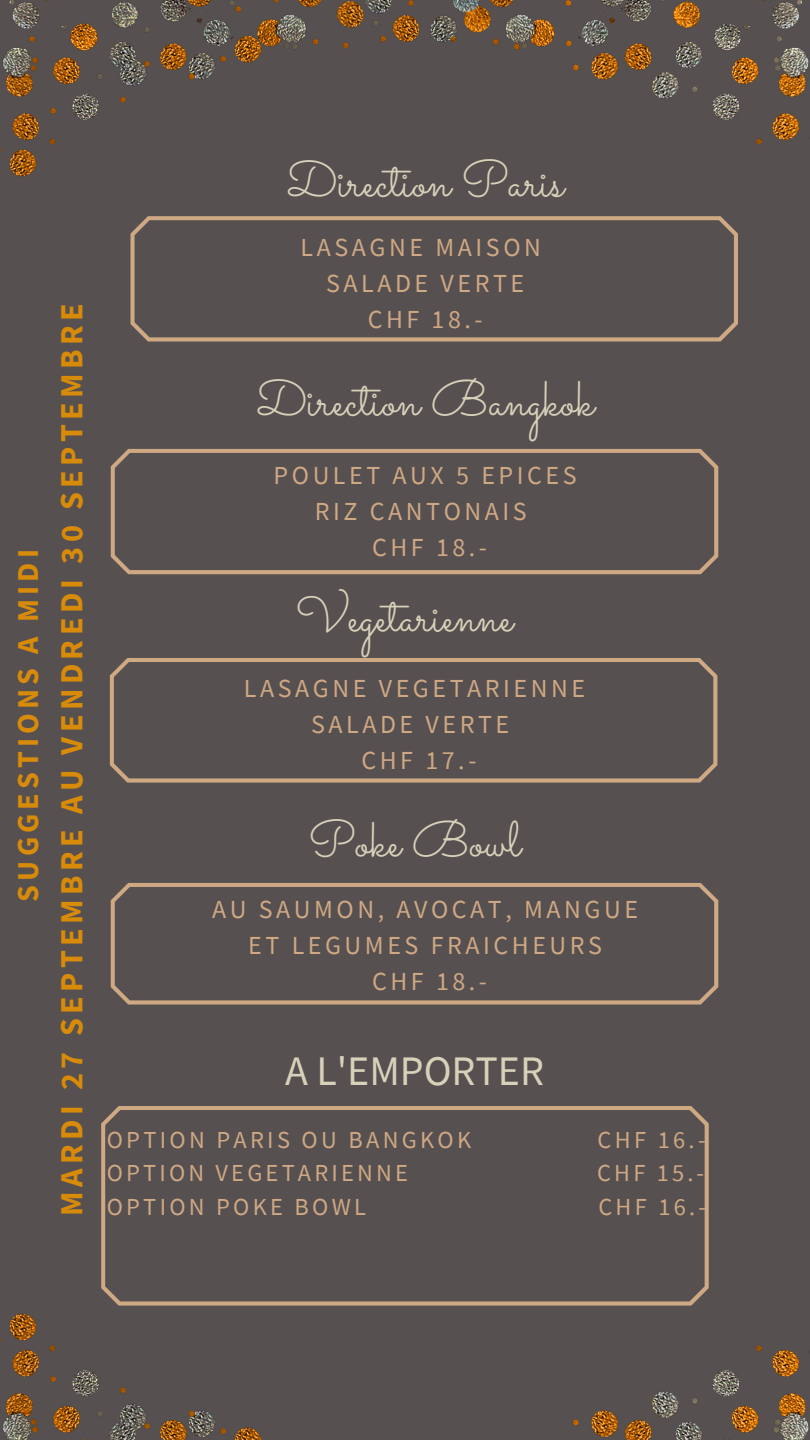
<style>
.page{position:relative;width:810px;height:1440px;background:#565050}
.page>*{position:absolute;margin:0;border:0;box-sizing:border-box;transform-origin:0 0}
.t1{font:50px "Sacramento";color:#d8d1ba}
.t2{font:42px "Source Sans Pro";color:#d8d1ba}
.t3{font:700 32.2px "Source Sans Pro";letter-spacing:.135em;color:#d88b08}
.t4{font:700 30.2px "Source Sans Pro";letter-spacing:.135em;color:#d88b08}
.t5{font:26px/36px "Source Sans Pro";letter-spacing:.135em;color:#cfa884;text-align:center}
.t6{font:24.4px "Source Sans Pro";letter-spacing:.135em;color:#cfa884}
</style>
<div class="page">
<img style="left:0;top:0;width:809px;height:177px">
<img style="left:0;top:1305px;width:809px;height:135px">
<svg style="left:130px;top:216px;width:608px;height:125px"></svg>
<svg style="left:111px;top:449px;width:607px;height:125px"></svg>
<svg style="left:110px;top:658px;width:607px;height:124px"></svg>
<svg style="left:111px;top:883px;width:607px;height:121px"></svg>
<svg style="left:101px;top:1106px;width:608px;height:199px"></svg>
<p class="t4" style="left:9px;top:902px;width:354px;rotate:-90deg">SUGGESTIONS A MIDI</p>
<p class="t3" style="left:51px;top:1216px;width:914px;rotate:-90deg">MARDI 27 SEPTEMBRE AU VENDREDI 30 SEPTEMBRE</p>
<h1 class="t1" style="left:287px;top:150px;width:279px">Direction Paris</h1>
<p class="t5" style="left:301px;top:229px;width:242px">LASAGNE MAISON<br>SALADE VERTE<br>CHF 18.-</p>
<h1 class="t1" style="left:256px;top:369px;width:339px">Direction Bangkok</h1>
<p class="t5" style="left:274px;top:457px;width:305px">POULET AUX 5 EPICES<br>RIZ CANTONAIS<br>CHF 18.-</p>
<h1 class="t1" style="left:296px;top:585px;width:218px">Vegetarienne</h1>
<p class="t5" style="left:244px;top:670px;width:343px">LASAGNE VEGETARIENNE<br>SALADE VERTE<br>CHF 17.-</p>
<h1 class="t1" style="left:308px;top:810px;width:214px">Poke Bowl</h1>
<p class="t5" style="left:212px;top:891px;width:428px">AU SAUMON, AVOCAT, MANGUE<br>ET LEGUMES FRAICHEURS<br>CHF 18.-</p>
<h2 class="t2" style="left:285px;top:1044px;width:260px">A L'EMPORTER</h2>
<p class="t6" style="left:107px;top:1124px;width:366px">OPTION PARIS OU BANGKOK</p>
<p class="t6" style="left:598px;top:1124px;width:109px">CHF 16.-</p>
<p class="t6" style="left:107px;top:1157px;width:303px">OPTION VEGETARIENNE</p>
<p class="t6" style="left:597px;top:1157px;width:109px">CHF 15.-</p>
<p class="t6" style="left:107px;top:1191px;width:261px">OPTION POKE BOWL</p>
<p class="t6" style="left:598px;top:1191px;width:109px">CHF 16.-</p>
</div>
